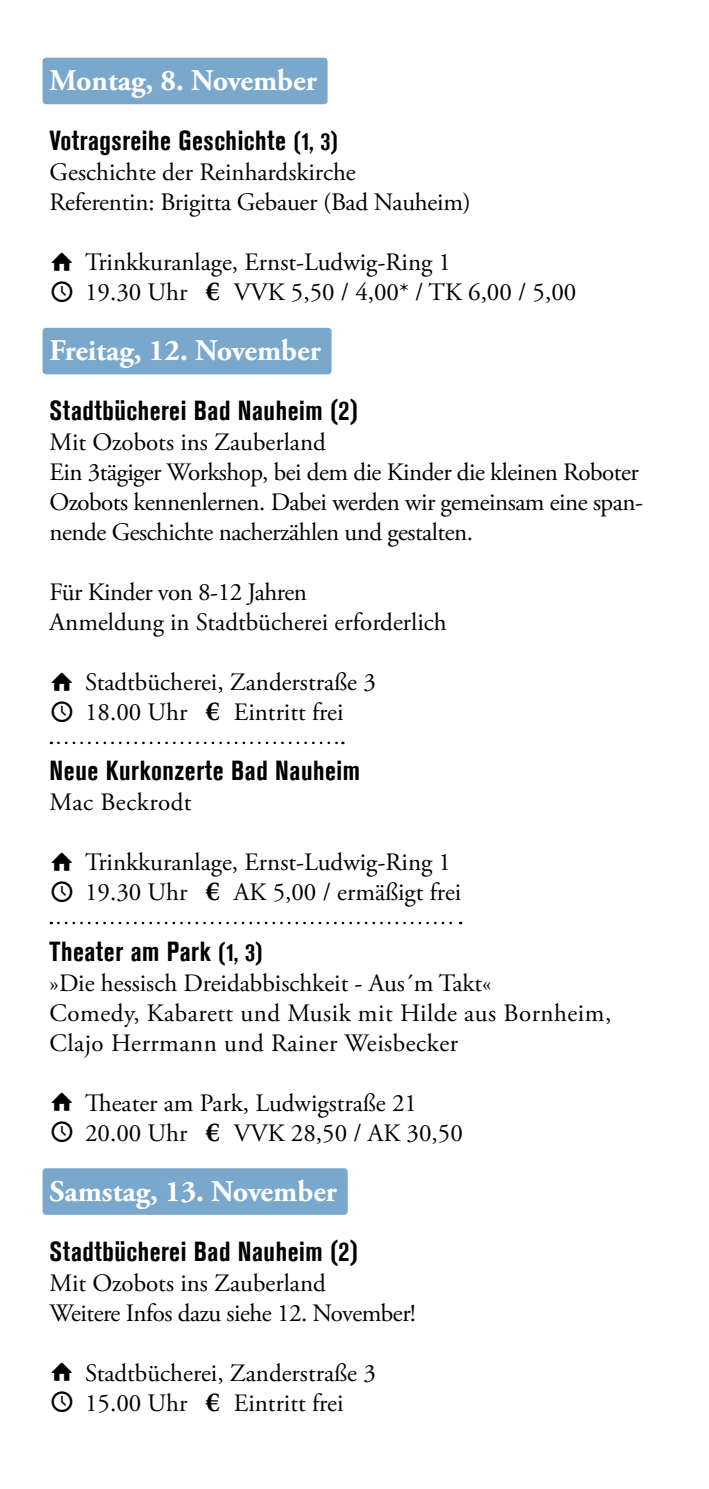
<style>
.page{position:relative;width:709px;height:1489px;background:#fff}
.page>*{position:absolute;margin:0;border:0;box-sizing:border-box;transform-origin:0 0}
.t1{font:700 30px "Adobe Garamond Pro";color:#fff}
.t2{font:700 condensed 27.5px "Akzidenz Grotesk Std";letter-spacing:.02em;color:#000}
.t3{font:25px/30px "Adobe Garamond Pro";color:#000}
.t4{font:25px/30px "Adobe Garamond Pro";letter-spacing:-.02em;color:#000}
.t5{font:25px/30px "Adobe Garamond Pro";letter-spacing:.02em;color:#000}
.s1{font-size:25px}
.s2{font-family:"Entypo";font-size:45px}
.s3{font-weight:700;font-size:27.5px}
</style>
<div class="page">
<div style="left:43px;top:58px;width:284px;height:46px;background:#7aa8cd;border-radius:4px"></div>
<div style="left:43px;top:328px;width:288px;height:46px;background:#7aa8cd;border-radius:4px"></div>
<svg style="left:58px;top:741px;width:285px;height:3px"></svg>
<svg style="left:58px;top:921px;width:403px;height:3px"></svg>
<div style="left:43px;top:1168px;width:305px;height:46px;background:#7aa8cd;border-radius:4px"></div>
<p class="t1" style="left:50px;top:63px;width:269px">Montag, 8. November</p>
<p class="t2" style="left:50px;top:125px;width:290px">Votragsreihe Geschichte <span class="s1">(1, 3)</span></p>
<p class="t3" style="left:50px;top:158px;width:423px">Geschichte der Reinhardskirche<br>Referentin: Brigitta Gebauer (Bad Nauheim)</p>
<p class="t3" style="left:50px;top:248px;width:528px"><span class="s2">ï</span> Trinkkuranlage, Ernst-Ludwig-Ring 1<br><span class="s2">N</span> 19.30 Uhr <span class="s3">€</span> VVK 5,50 / 4,00* / TK 6,00 / 5,00</p>
<p class="t1" style="left:50px;top:333px;width:273px">Freitag, 12. November</p>
<p class="t2" style="left:50px;top:395px;width:310px">Stadtbücherei Bad Nauheim (2)</p>
<p class="t4" style="left:50px;top:428px;width:595px">Mit Ozobots ins Zauberland<br>Ein 3tägiger Workshop, bei dem die Kinder die kleinen Roboter Ozobots kennenlernen. Dabei werden wir gemeinsam eine span&shy;nende Geschichte nacherzählen und gestalten.</p>
<p class="t3" style="left:50px;top:578px;width:398px">Für Kinder von 8-12 Jahren<br>Anmeldung in Stadtbücherei erforderlich</p>
<p class="t3" style="left:50px;top:668px;width:328px"><span class="s2">ï</span> Stadtbücherei, Zanderstraße 3<br><span class="s2">N</span> 18.00 Uhr <span class="s3">€</span> Eintritt frei</p>
<p class="t2" style="left:50px;top:755px;width:312px">Neue Kurkonzerte Bad Nauheim</p>
<p class="t5" style="left:50px;top:788px;width:143px">Mac Beckrodt</p>
<p class="t3" style="left:50px;top:848px;width:413px"><span class="s2">ï</span> Trinkkuranlage, Ernst-Ludwig-Ring 1<br><span class="s2">N</span> 19.30 Uhr <span class="s3">€</span> AK 5,00 / ermäßigt frei</p>
<p class="t2" style="left:50px;top:935px;width:215px">Theater am Park <span class="s1">(1, 3)</span></p>
<p class="t5" style="left:50px;top:968px;width:563px">»Die hessisch Dreidabbischkeit - Aus´m Takt«<br>Comedy, Kabarett und Musik mit Hilde aus Bornheim,<br>Clajo Herrmann und Rainer Weisbecker</p>
<p class="t3" style="left:50px;top:1088px;width:415px"><span class="s2">ï</span> Theater am Park, Ludwigstraße 21<br><span class="s2">N</span> 20.00 Uhr <span class="s3">€</span> VVK 28,50 / AK 30,50</p>
<p class="t1" style="left:50px;top:1173px;width:289px">Samstag, 13. November</p>
<p class="t2" style="left:50px;top:1235px;width:310px">Stadtbücherei Bad Nauheim (2)</p>
<p class="t4" style="left:50px;top:1268px;width:367px">Mit Ozobots ins Zauberland<br>Weitere Infos dazu siehe 12. November!</p>
<p class="t3" style="left:50px;top:1358px;width:328px"><span class="s2">ï</span> Stadtbücherei, Zanderstraße 3<br><span class="s2">N</span> 15.00 Uhr <span class="s3">€</span> Eintritt frei</p>
</div>
